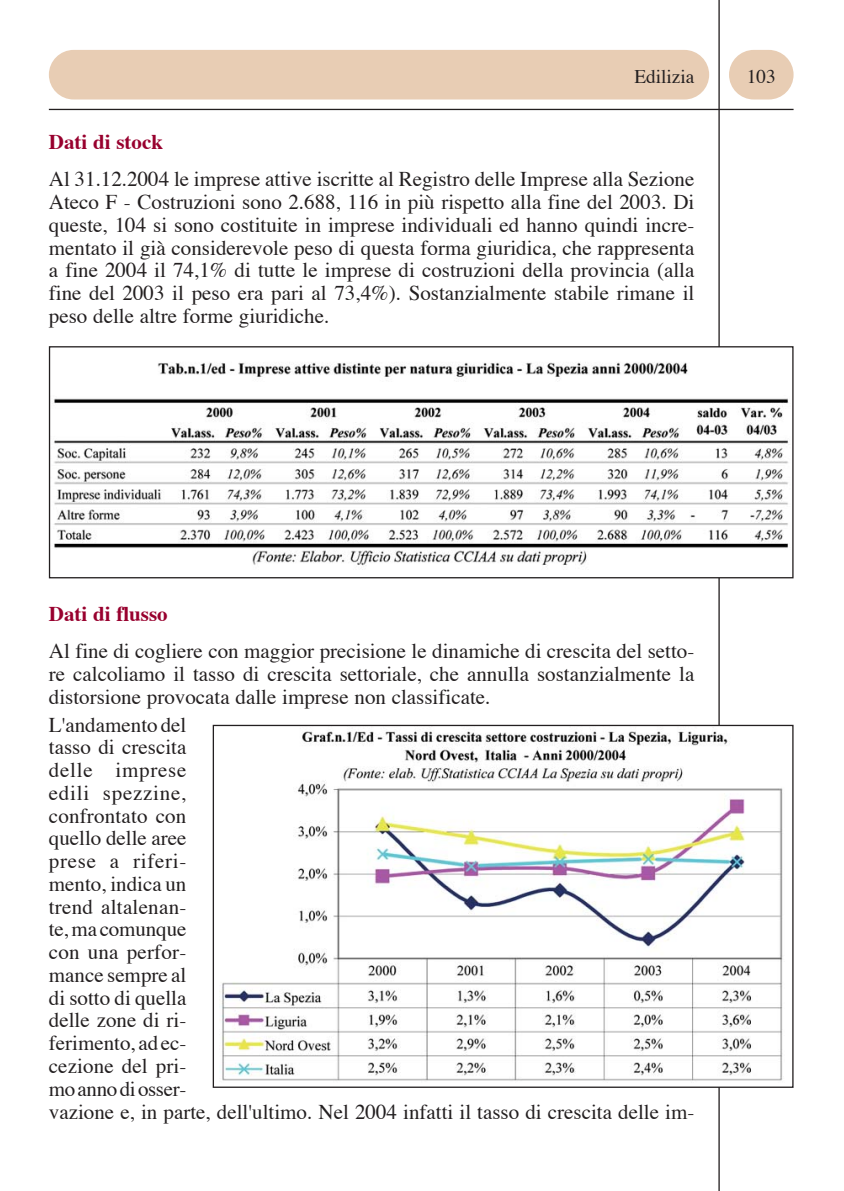
<style>
.page{position:relative;width:844px;height:1191px;background:#fff}
.page>*{position:absolute;margin:0;border:0;box-sizing:border-box;transform-origin:0 0}
.t1{font:21px/22.8px "Times";color:#231f20;text-align:justify}
.t2{font:700 21px "Times";color:#98002e}
.t3{font:19.25px "Times";color:#231f20}
</style>
<div class="page">
<hr style="left:49px;top:109px;width:744px;height:1px;background:#231f20">
<hr style="left:718px;top:0;width:1px;height:1191px;background:#231f20">
<div style="left:49px;top:50px;width:660px;height:49px;background:#e8cdb4;border-radius:25px"></div>
<div style="left:728px;top:50px;width:65px;height:49px;background:#e8cdb4;border-radius:25px"></div>
<img style="left:54px;top:355px;width:735px;height:214px">
<div style="left:49px;top:346px;width:744px;height:232px;border:1px solid #231f20"></div>
<img style="left:219px;top:727px;width:564px;height:355px">
<p class="t3" style="left:634px;top:68px;width:61px">Edilizia</p>
<p class="t3" style="left:746px;top:68px;width:30px">103</p>
<p class="t2" style="left:49px;top:133px;width:116px">Dati di stock</p>
<p class="t1" style="left:49px;top:170px;width:647px">Al 31.12.2004 le imprese attive iscritte al Registro delle Imprese alla Sezione Ateco F - Costruzioni sono 2.688, 116 in più rispetto alla fine del 2003. Di queste, 104 si sono costituite in imprese individuali ed hanno quindi incre&shy;mentato il già considerevole peso di questa forma giuridica, che rappresenta a fine 2004 il 74,1% di tutte le imprese di costruzioni della provincia (alla fine del 2003 il peso era pari al 73,4%). Sostanzialmente stabile rimane il peso delle altre forme giuridiche.</p>
<p class="t2" style="left:49px;top:605px;width:120px">Dati di flusso</p>
<p class="t1" style="left:49px;top:642px;width:647px">Al fine di cogliere con maggior precisione le dinamiche di crescita del setto&shy;re calcoliamo il tasso di crescita settoriale, che annulla sostanzialmente la distorsione provocata dalle imprese non classificate.</p>
<p class="t1" style="left:49px;top:715px;width:647px;text-align:left">L'andamento del<br>tasso di crescita<br>delle imprese<br>edili spezzine,<br>confrontato con<br>quello delle aree<br>prese a riferi-<br>mento, indica un<br>trend altalenan-<br>te, ma comunque<br>con una perfor-<br>mance sempre al<br>di sotto di quella<br>delle zone di ri-<br>ferimento, ad ec-<br>cezione del pri-<br>mo anno di osser-<br>vazione e, in parte, dell'ultimo. Nel 2004 infatti il tasso di crescita delle im-</p>
</div>
